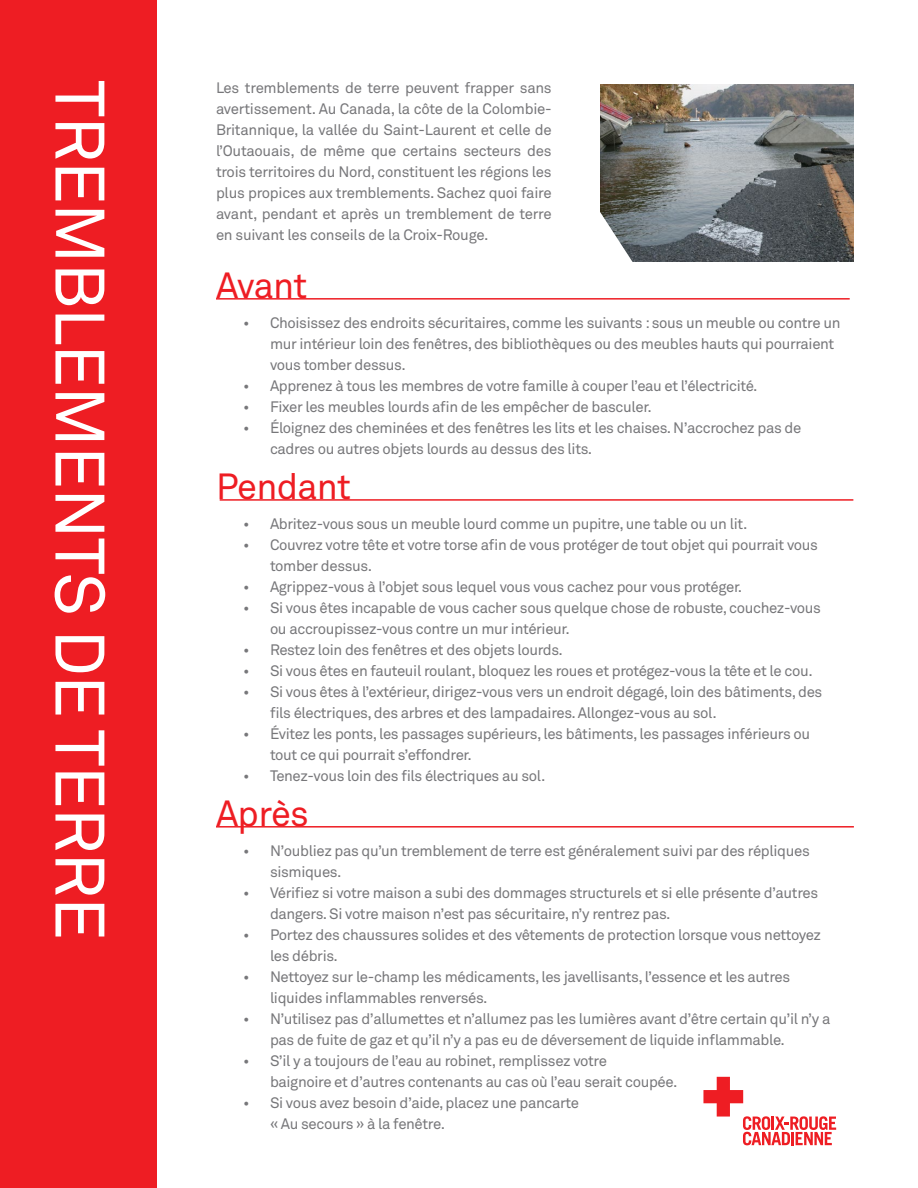
<style>
.page{position:relative;width:918px;height:1188px;background:#fff}
.page>*{position:absolute;margin:0;border:0;box-sizing:border-box;transform-origin:0 0}
.t1{font:69px "Akkurat Std";letter-spacing:-.015em;color:#fff}
.SUBTITLE_red_sasa{font:36px "Akkurat Std";letter-spacing:-.02em;color:#ee1d23}
.BODY_TEXT_sasa{font:15px/21px "Akkurat Std";letter-spacing:-.025em;color:#77777a}
</style>
<div class="page">
<img style="left:600px;top:84px;width:253px;height:178px">
<div style="left:0;top:0;width:157px;height:1188px;background:#ee1d23"></div>
<svg style="left:600px;top:172px;width:60px;height:90px;background:#747874"></svg>
<hr style="left:216px;top:298px;width:634px;height:2px;background:#ee1d23">
<hr style="left:220px;top:499px;width:633px;height:2px;background:#ee1d23">
<hr style="left:216px;top:826px;width:638px;height:2px;background:#ee1d23">
<svg style="left:703px;top:1076px;width:134px;height:70px"></svg>
<p class="t1" style="left:120px;top:80px;width:861px;rotate:90deg">TREMBLEMENTS DE TERRE</p>
<p class="BODY_TEXT_sasa" style="left:216px;top:77px;width:337px;text-align:justify">Les tremblements de terre peuvent frapper sans avertissement. Au Canada, la côte de la Colombie-Britannique, la vallée du Saint-Laurent et celle de l’Outaouais, de même que certains secteurs des trois territoires du Nord, constituent les régions les plus propices aux tremblements. Sachez quoi faire avant, pendant et après un tremblement de terre en suivant les conseils de la Croix-Rouge.</p>
<p class="SUBTITLE_red_sasa" style="left:216px;top:265px;width:93px">Avant</p>
<p class="BODY_TEXT_sasa" style="left:270px;top:313px;width:572px;text-indent:-27px">• Choisissez des endroits sécuritaires, comme les suivants : sous un meuble ou contre un mur intérieur loin des fenêtres, des bibliothèques ou des meubles hauts qui pourraient vous tomber dessus.</p>
<p class="BODY_TEXT_sasa" style="left:243px;top:376px;width:516px">• Apprenez à tous les membres de votre famille à couper l’eau et l’électricité.</p>
<p class="BODY_TEXT_sasa" style="left:243px;top:397px;width:410px">• Fixer les meubles lourds afin de les empêcher de basculer.</p>
<p class="BODY_TEXT_sasa" style="left:270px;top:418px;width:533px;text-indent:-27px">• Éloignez des cheminées et des fenêtres les lits et les chaises. N’accrochez pas de cadres ou autres objets lourds au dessus des lits.</p>
<p class="SUBTITLE_red_sasa" style="left:216px;top:466px;width:137px">Pendant</p>
<p class="BODY_TEXT_sasa" style="left:243px;top:514px;width:506px">• Abritez-vous sous un meuble lourd comme un pupitre, une table ou un lit.</p>
<p class="BODY_TEXT_sasa" style="left:270px;top:535px;width:550px;text-indent:-27px">• Couvrez votre tête et votre torse afin de vous protéger de tout objet qui pourrait vous tomber dessus.</p>
<p class="BODY_TEXT_sasa" style="left:243px;top:577px;width:501px">• Agrippez-vous à l’objet sous lequel vous vous cachez pour vous protéger.</p>
<p class="BODY_TEXT_sasa" style="left:270px;top:598px;width:553px;text-indent:-27px">• Si vous êtes incapable de vous cacher sous quelque chose de robuste, couchez-vous ou accroupissez-vous contre un mur intérieur.</p>
<p class="BODY_TEXT_sasa" style="left:243px;top:640px;width:322px">• Restez loin des fenêtres et des objets lourds.</p>
<p class="BODY_TEXT_sasa" style="left:243px;top:661px;width:571px">• Si vous êtes en fauteuil roulant, bloquez les roues et protégez-vous la tête et le cou.</p>
<p class="BODY_TEXT_sasa" style="left:270px;top:682px;width:554px;text-indent:-27px">• Si vous êtes à l’extérieur, dirigez-vous vers un endroit dégagé, loin des bâtiments, des fils électriques, des arbres et des lampadaires. Allongez-vous au sol.</p>
<p class="BODY_TEXT_sasa" style="left:270px;top:724px;width:542px;text-indent:-27px">• Évitez les ponts, les passages supérieurs, les bâtiments, les passages inférieurs ou tout ce qui pourrait s’effondrer.</p>
<p class="BODY_TEXT_sasa" style="left:243px;top:766px;width:304px">• Tenez-vous loin des fils électriques au sol.</p>
<p class="SUBTITLE_red_sasa" style="left:216px;top:793px;width:94px">Après</p>
<p class="BODY_TEXT_sasa" style="left:270px;top:841px;width:541px;text-indent:-27px">• N’oubliez pas qu’un tremblement de terre est généralement suivi par des répliques sismiques.</p>
<p class="BODY_TEXT_sasa" style="left:270px;top:883px;width:550px;text-indent:-27px">• Vérifiez si votre maison a subi des dommages structurels et si elle présente d’autres dangers. Si votre maison n’est pas sécuritaire, n’y rentrez pas.</p>
<p class="BODY_TEXT_sasa" style="left:270px;top:925px;width:553px;text-indent:-27px">• Portez des chaussures solides et des vêtements de protection lorsque vous nettoyez les débris.</p>
<p class="BODY_TEXT_sasa" style="left:270px;top:967px;width:522px;text-indent:-27px">• Nettoyez sur le-champ les médicaments, les javellisants, l’essence et les autres liquides inflammables renversés.</p>
<p class="BODY_TEXT_sasa" style="left:270px;top:1009px;width:562px;text-indent:-27px">• N’utilisez pas d’allumettes et n’allumez pas les lumières avant d’être certain qu’il n’y a pas de fuite de gaz et qu’il n’y a pas eu de déversement de liquide inflammable.</p>
<p class="BODY_TEXT_sasa" style="left:270px;top:1051px;width:409px;text-indent:-27px">• S’il y a toujours de l’eau au robinet, remplissez votre<br>baignoire et d’autres contenants au cas où l’eau serait coupée.</p>
<p class="BODY_TEXT_sasa" style="left:270px;top:1093px;width:311px;text-indent:-27px">• Si vous avez besoin d’aide, placez une pancarte « Au secours » à la fenêtre.</p>
</div>
